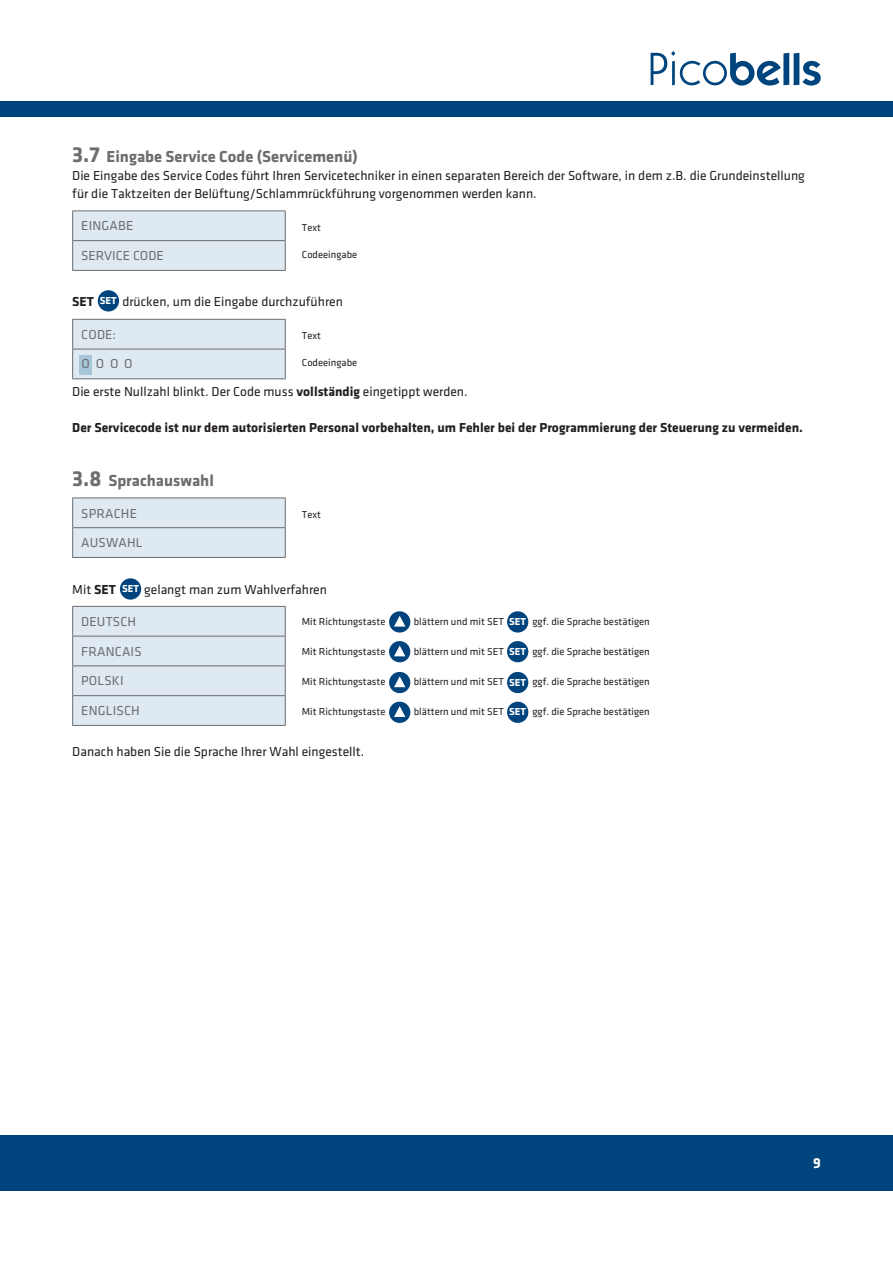
<style>
.page{position:relative;width:893px;height:1263px;background:#fff}
.page>*{position:absolute;margin:0;border:0;box-sizing:border-box;transform-origin:0 0}
.t1{font:700 16.5px "Klavika";color:#6c6d70}
.t2{font:700 15px "Klavika";color:#fff}
.t3{font:13.5px/18px "Klavika Regular OSF";color:#231f20}
.t4{font:700 13.5px "Klavika";color:#231f20}
.t5{font:13.5px "Klavika Regular OSF";letter-spacing:.015em;color:#6c6d70}
.t6{font:10.5px "Klavika Regular OSF";color:#231f20}
.t7{font:700 10.5px "Klavika";color:#fff}
.s1{font-size:22.5px}
.s2{font-family:"Klavika";font-weight:700}
.s3{font-family:"Klavika";font-weight:700;color:#fff}
</style>
<div class="page">
<div style="left:0;top:1135px;width:893px;height:56px;background:#00447d"></div>
<div style="left:0;top:101px;width:893px;height:16px;background:#00447d"></div>
<svg style="left:651px;top:51px;width:170px;height:35px"></svg>
<hr style="left:72px;top:210px;width:214px;height:1px;background:#6c6d70">
<div style="left:72px;top:211px;width:214px;height:59px;background:#dee9f1"></div>
<hr style="left:72px;top:270px;width:214px;height:1px;background:#6c6d70">
<hr style="left:72px;top:240px;width:214px;height:1px;background:#6c6d70">
<div style="left:98px;top:290px;width:21px;height:21px;background:#00447d;border-radius:50%"></div>
<div style="left:72px;top:319px;width:214px;height:59px;background:#dee9f1"></div>
<hr style="left:72px;top:378px;width:214px;height:1px;background:#6c6d70">
<hr style="left:72px;top:349px;width:214px;height:1px;background:#6c6d70">
<div style="left:80px;top:355px;width:12px;height:19px;background:#a6c6da"></div>
<hr style="left:72px;top:497px;width:214px;height:1px;background:#6c6d70">
<div style="left:72px;top:498px;width:214px;height:59px;background:#dee9f1"></div>
<hr style="left:72px;top:557px;width:214px;height:1px;background:#6c6d70">
<hr style="left:72px;top:527px;width:214px;height:1px;background:#6c6d70">
<div style="left:120px;top:578px;width:21px;height:22px;background:#00447d;border-radius:50%"></div>
<svg style="left:72px;top:606px;width:214px;height:119px;background:#d9e4ec"></svg>
<hr style="left:72px;top:725px;width:214px;height:1px;background:#6c6d70">
<hr style="left:72px;top:636px;width:214px;height:1px;background:#6c6d70">
<div style="left:507px;top:611px;width:21px;height:21px;background:#00447d;border-radius:50%"></div>
<div style="left:389px;top:611px;width:21px;height:21px;background:#00447d;border-radius:50%"></div>
<svg style="left:394px;top:616px;width:11px;height:11px"></svg>
<div style="left:507px;top:641px;width:21px;height:21px;background:#00447d;border-radius:50%"></div>
<div style="left:389px;top:641px;width:21px;height:21px;background:#00447d;border-radius:50%"></div>
<svg style="left:394px;top:645px;width:11px;height:11px"></svg>
<div style="left:507px;top:672px;width:21px;height:21px;background:#00447d;border-radius:50%"></div>
<div style="left:389px;top:672px;width:21px;height:21px;background:#00447d;border-radius:50%"></div>
<svg style="left:394px;top:676px;width:11px;height:11px"></svg>
<div style="left:507px;top:702px;width:21px;height:21px;background:#00447d;border-radius:50%"></div>
<div style="left:389px;top:702px;width:21px;height:21px;background:#00447d;border-radius:50%"></div>
<svg style="left:394px;top:706px;width:11px;height:11px"></svg>
<p class="t1" style="left:72px;top:147px;width:287px"><span class="s1">3.7</span> Eingabe Service Code (Servicemenü)</p>
<p class="t3" style="left:72px;top:167px;width:734px">Die Eingabe des Service Codes führt Ihren Servicetechniker in einen separaten Bereich der Software, in dem z.B. die Grundeinstellung für die Taktzeiten der Belüftung/Schlammrückführung vorgenommen werden kann.</p>
<p class="t5" style="left:81px;top:219px;width:54px">EINGABE</p>
<p class="t5" style="left:81px;top:249px;width:84px">SERVICE CODE</p>
<p class="t6" style="left:302px;top:222px;width:21px">Text</p>
<p class="t6" style="left:302px;top:249px;width:57px">Codeeingabe</p>
<p class="t4" style="left:72px;top:294px;width:23px">SET</p>
<p class="t3" style="left:122px;top:293px;width:222px">drücken, um die Eingabe durchzuführen</p>
<p class="t7" style="left:100px;top:295px;width:18px">SET</p>
<p class="t5" style="left:81px;top:327px;width:36px">CODE:</p>
<p class="t6" style="left:302px;top:330px;width:21px">Text</p>
<p class="t5" style="left:82px;top:356px;width:53px">O O O O</p>
<p class="t6" style="left:302px;top:357px;width:57px">Codeeingabe</p>
<p class="t3" style="left:72px;top:383px;width:397px">Die erste Nullzahl blinkt. Der Code muss <span class="s2">vollständig</span> eingetippt werden.</p>
<p class="t4" style="left:72px;top:420px;width:732px">Der Servicecode ist nur dem autorisierten Personal vorbehalten, um Fehler bei der Programmierung der Steuerung zu vermeiden.</p>
<p class="t1" style="left:72px;top:471px;width:143px"><span class="s1">3.8</span> Sprachauswahl</p>
<p class="t5" style="left:81px;top:506px;width:57px">SPRACHE</p>
<p class="t5" style="left:81px;top:536px;width:63px">AUSWAHL</p>
<p class="t6" style="left:302px;top:509px;width:21px">Text</p>
<p class="t3" style="left:72px;top:581px;width:45px">Mit <span class="s2">SET</span></p>
<p class="t3" style="left:144px;top:581px;width:184px">gelangt man zum Wahlverfahren</p>
<p class="t7" style="left:122px;top:583px;width:18px">SET</p>
<p class="t5" style="left:81px;top:614px;width:56px">DEUTSCH</p>
<p class="t5" style="left:81px;top:644px;width:62px">FRANCAIS</p>
<p class="t5" style="left:81px;top:674px;width:44px">POLSKI</p>
<p class="t5" style="left:81px;top:704px;width:60px">ENGLISCH</p>
<p class="t6" style="left:302px;top:616px;width:85px">Mit Richtungstaste</p>
<p class="t6" style="left:414px;top:616px;width:238px">blättern und mit SET <span class="s3">SET</span> ggf. die Sprache bestätigen</p>
<p class="t6" style="left:302px;top:646px;width:85px">Mit Richtungstaste</p>
<p class="t6" style="left:414px;top:646px;width:238px">blättern und mit SET <span class="s3">SET</span> ggf. die Sprache bestätigen</p>
<p class="t6" style="left:302px;top:676px;width:85px">Mit Richtungstaste</p>
<p class="t6" style="left:414px;top:676px;width:238px">blättern und mit SET <span class="s3">SET</span> ggf. die Sprache bestätigen</p>
<p class="t6" style="left:302px;top:706px;width:85px">Mit Richtungstaste</p>
<p class="t6" style="left:414px;top:706px;width:238px">blättern und mit SET <span class="s3">SET</span> ggf. die Sprache bestätigen</p>
<p class="t3" style="left:72px;top:743px;width:293px">Danach haben Sie die Sprache Ihrer Wahl eingestellt.</p>
<p class="t2" style="left:813px;top:1155px;width:9px">9</p>
</div>
